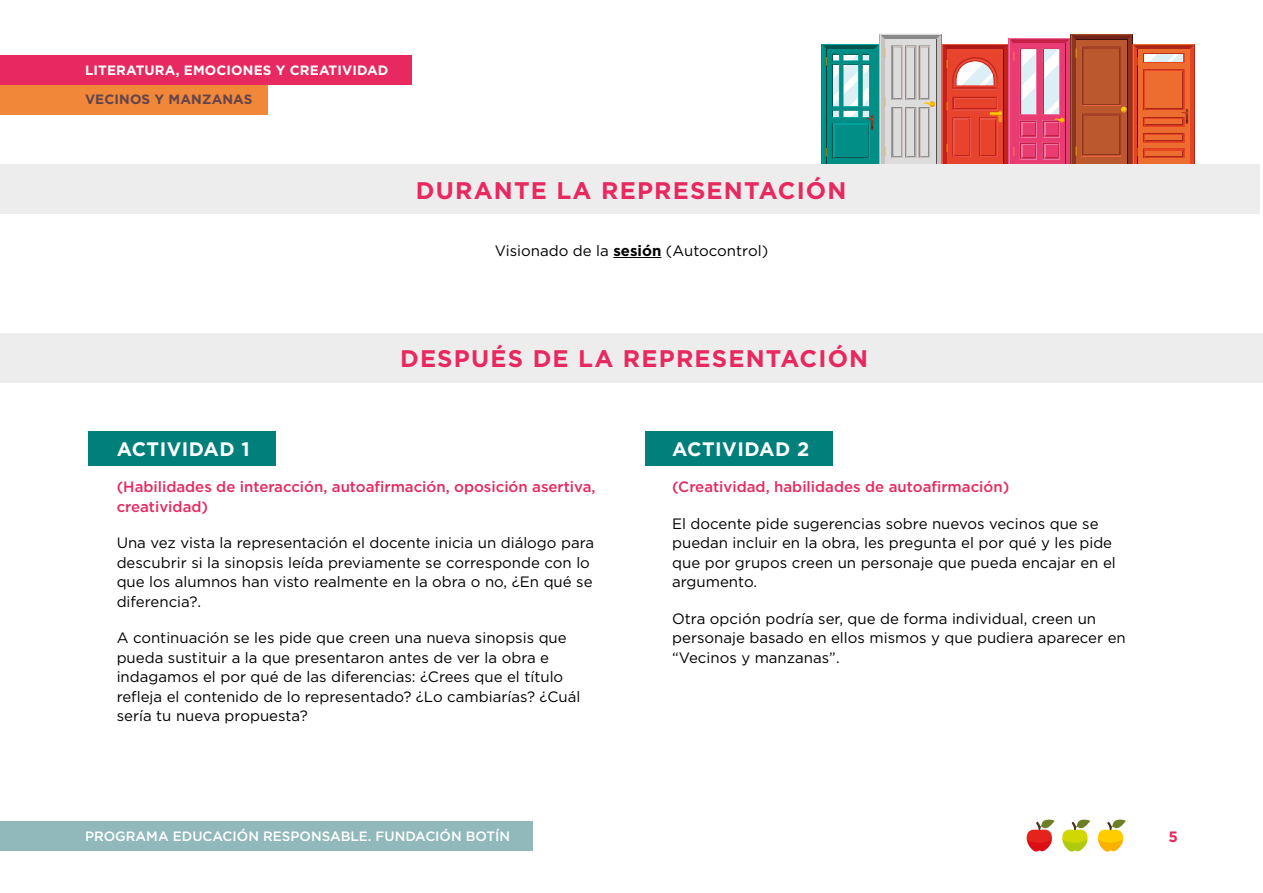
<style>
.page{position:relative;width:1263px;height:893px;background:#fff}
.page>*{position:absolute;margin:0;border:0;box-sizing:border-box;transform-origin:0 0}
.t1{font:700 24px "Gotham";letter-spacing:.05em;color:#e72960}
.t2{font:700 19.5px "Gotham";letter-spacing:.025em;color:#fff}
.t3{font:15px/19.5px "Gotham";color:#000}
.t4{font:500 15px/19.5px "Gotham";color:#e72960}
.t5{font:700 15px "Gotham";color:#e72960}
.t6{font:500 13.5px "Gotham";color:#fff}
.t7{font:700 13.5px "Gotham";letter-spacing:.01em;color:#fff}
.t8{font:700 13.5px "Gotham";letter-spacing:.01em;color:#62444c}
.s1{font-weight:700}
</style>
<div class="page">
<div style="left:0;top:821px;width:532px;height:30px;background:#91b9bc"></div>
<div style="left:0;top:55px;width:412px;height:30px;background:#e72960"></div>
<div style="left:0;top:85px;width:267px;height:30px;background:#f18739"></div>
<svg style="left:1026px;top:819px;width:29px;height:33px"></svg>
<svg style="left:1062px;top:819px;width:28px;height:33px"></svg>
<svg style="left:1097px;top:819px;width:29px;height:33px"></svg>
<svg style="left:821px;top:34px;width:374px;height:130px"></svg>
<div style="left:0;top:164px;width:1259px;height:50px;background:#ededed"></div>
<div style="left:0;top:333px;width:1262px;height:49px;background:#ededed"></div>
<div style="left:645px;top:432px;width:187px;height:34px;background:#007f7b"></div>
<div style="left:88px;top:432px;width:187px;height:34px;background:#007f7b"></div>
<hr style="left:613px;top:257px;width:48px;height:1px;background:#000">
<p class="t7" style="left:85px;top:63px;width:305px">LITERATURA, EMOCIONES Y CREATIVIDAD</p>
<p class="t8" style="left:85px;top:92px;width:169px">VECINOS Y MANZANAS</p>
<h1 class="t1" style="left:416px;top:177px;width:432px">DURANTE LA REPRESENTACIÓN</h1>
<p class="t3" style="left:495px;top:240px;width:275px">Visionado de la <span class="s1">sesión</span> (Autocontrol)</p>
<h1 class="t1" style="left:400px;top:345px;width:470px">DESPUÉS DE LA REPRESENTACIÓN</h1>
<h2 class="t2" style="left:117px;top:437px;width:135px">ACTIVIDAD 1</h2>
<p class="t4" style="left:117px;top:477px;width:480px">(Habilidades de interacción, autoafirmación, oposición asertiva, creatividad)</p>
<p class="t3" style="left:117px;top:533px;width:479px">Una vez vista la representación el docente inicia un diálogo para descubrir si la sinopsis leída previamente se corresponde con lo que los alumnos han visto realmente en la obra o no, ¿En qué se diferencia?.</p>
<p class="t3" style="left:117px;top:628px;width:465px">A continuación se les pide que creen una nueva sinopsis que pueda sustituir a la que presentaron antes de ver la obra e indagamos el por qué de las diferencias: ¿Crees que el título refleja el contenido de lo representado? ¿Lo cambiarías? ¿Cuál sería tu nueva propuesta?</p>
<h2 class="t2" style="left:672px;top:437px;width:139px">ACTIVIDAD 2</h2>
<p class="t4" style="left:672px;top:477px;width:339px">(Creatividad, habilidades de autoafirmación)</p>
<p class="t3" style="left:672px;top:513px;width:445px">El docente pide sugerencias sobre nuevos vecinos que se puedan incluir en la obra, les pregunta el por qué y les pide que por grupos creen un personaje que pueda encajar en el argumento.</p>
<p class="t3" style="left:672px;top:608px;width:455px">Otra opción podría ser, que de forma individual, creen un personaje basado en ellos mismos y que pudiera aparecer en “Vecinos y manzanas”.</p>
<p class="t6" style="left:85px;top:829px;width:427px">PROGRAMA EDUCACIÓN RESPONSABLE. FUNDACIÓN BOTÍN</p>
<p class="t5" style="left:1168px;top:828px;width:11px">5</p>
</div>
